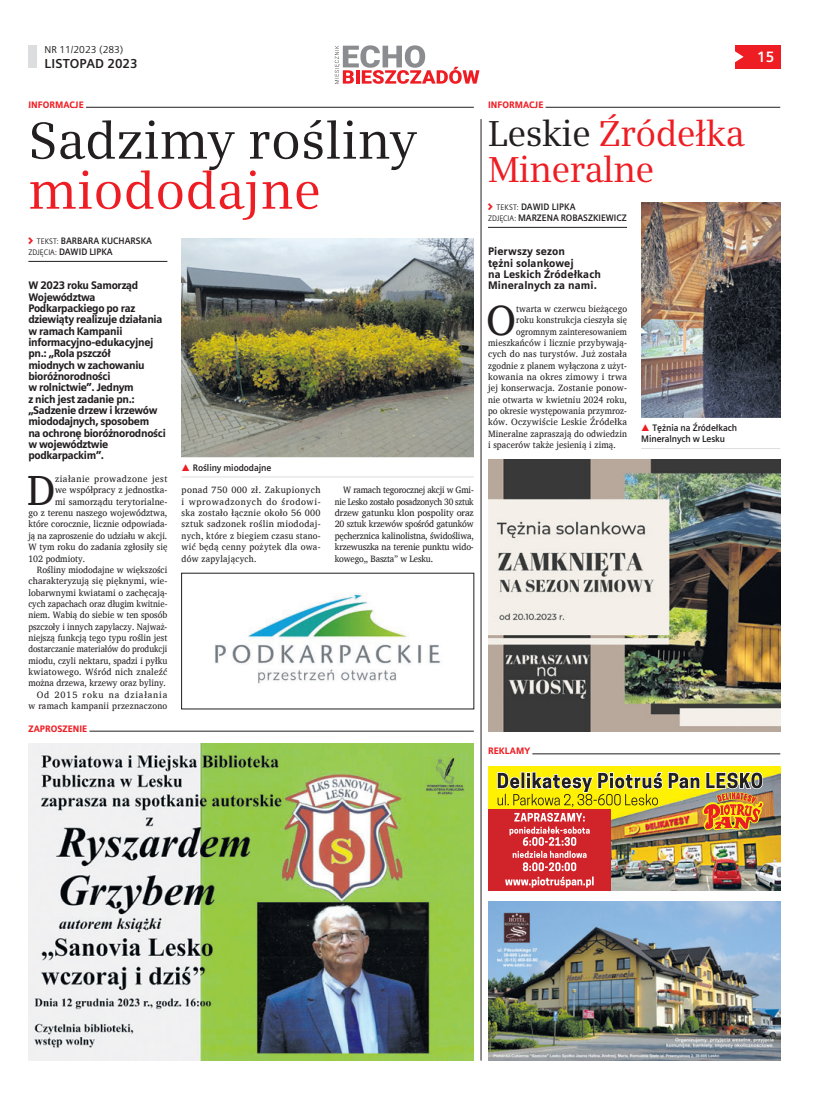
<style>
.page{position:relative;width:820px;height:1106px;background:#fff}
.page>*{position:absolute;margin:0;border:0;box-sizing:border-box;transform-origin:0 0}
.t1{font:52px "Siemens Serif";color:#231f20}
.t2{font:52px "Siemens Serif";color:#ee1d23}
.t3{font:43.2px "Charis SIL";color:#231f20;scale:.93 1}
.t4{font:36px/36px "Siemens Serif";letter-spacing:-.02em;color:#ee1d23}
.t5{font:700 15px "Siemens Sans";color:#fff}
.t6{font:700 13px "Siemens Sans";letter-spacing:.005em;color:#231f20}
.t7{font:900 11px/11.3px "Siemens Sans";letter-spacing:-.03em;color:#231f20;scale:.93 1}
.t8{font:900 11px/11.3px "Siemens Sans";letter-spacing:.01em;color:#231f20;scale:.93 1}
.t9{font:10px "Siemens Sans";color:#231f20}
.t10{font:9.4px "Charis SIL";letter-spacing:.005em;color:#231f20;scale:.93 1}
.t11{font:9.4px/11.3px "Charis SIL";letter-spacing:.005em;color:#231f20;text-align:justify}
.t12{font:9.4px/11.3px "Charis SIL";letter-spacing:.005em;color:#231f20;text-align:justify;scale:.92 1}
.t13{font:9.4px "Charis SIL";letter-spacing:.005em;color:#231f20;scale:.91 1}
.t14{font:700 9.4px/11.3px "Siemens Sans";letter-spacing:-.01em;color:#231f20;scale:.93 1}
.t15{font:9.4px "Charis SIL";letter-spacing:.005em;color:#231f20;scale:.96 1}
.t16{font:9.4px "Charis SIL";letter-spacing:.005em;color:#231f20;scale:.94 1}
.t17{font:9.4px "Charis SIL";letter-spacing:.005em;color:#231f20;scale:.95 1}
.t18{font:9.4px "Charis SIL";letter-spacing:.005em;color:#231f20;scale:.89 1}
.t19{font:9.4px "Charis SIL";letter-spacing:.025em;color:#231f20}
.t20{font:900 9.4px "Siemens Sans";letter-spacing:.005em;color:#ee1d23;scale:.93 1}
.t21{font:9.4px "Charis SIL";letter-spacing:.025em;color:#231f20;scale:.93 1}
.t22{font:9.4px "Charis SIL";letter-spacing:.055em;color:#231f20}
.t23{font:9.4px "Charis SIL";letter-spacing:.085em;color:#231f20}
.s1{font-weight:400;font-size:8px}
.s2{color:#231f20}
</style>
<div class="page">
<div style="left:734px;top:45px;width:46px;height:23px;background:#ee1d23"></div>
<div style="left:28px;top:45px;width:9px;height:23px;background:#dcdddf"></div>
<svg style="left:334px;top:45px;width:145px;height:39px"></svg>
<svg style="left:734px;top:47px;width:9px;height:20px"></svg>
<hr style="left:480px;top:119px;width:1px;height:941px;background:#231f20">
<hr style="left:488px;top:753px;width:292px;height:1px;background:#231f20">
<div style="left:488px;top:752px;width:44px;height:5px;background:#fff"></div>
<img style="left:488px;top:901px;width:292px;height:159px">
<div style="left:488px;top:765px;width:292px;height:125px;background:#fff101"></div>
<img style="left:610px;top:773px;width:170px;height:117px">
<div style="left:488px;top:809px;width:122px;height:81px;background:#d1232a"></div>
<img style="left:497px;top:771px;width:266px;height:116px">
<hr style="left:28px;top:261px;width:139px;height:1px;background:#231f20">
<hr style="left:28px;top:107px;width:445px;height:1px;background:#231f20">
<div style="left:28px;top:105px;width:58px;height:5px;background:#fff"></div>
<hr style="left:488px;top:107px;width:292px;height:1px;background:#231f20">
<div style="left:488px;top:105px;width:57px;height:5px;background:#fff"></div>
<hr style="left:28px;top:730px;width:445px;height:1px;background:#231f20">
<div style="left:28px;top:729px;width:61px;height:5px;background:#fff"></div>
<hr style="left:488px;top:227px;width:138px;height:1px;background:#231f20">
<img style="left:28px;top:743px;width:445px;height:317px">
<img style="left:181px;top:238px;width:292px;height:219px">
<hr style="left:181px;top:476px;width:292px;height:1px;background:#dcdddf">
<img style="left:215px;top:593px;width:226px;height:91px">
<img style="left:488px;top:459px;width:292px;height:272px">
<img style="left:641px;top:203px;width:139px;height:215px">
<hr style="left:641px;top:448px;width:139px;height:1px;background:#dcdddf">
<p class="t9" style="left:45px;top:44px;width:80px">NR 11/2023 (283)</p>
<h3 class="t6" style="left:45px;top:56px;width:94px">LISTOPAD 2023</h3>
<p class="t20" style="left:28px;top:99px;width:61px">INFORMACJE</p>
<p class="t20" style="left:488px;top:99px;width:61px">INFORMACJE</p>
<h1 class="t1" style="left:28px;top:112px;width:390px">Sadzimy rośliny</h1>
<h1 class="t2" style="left:28px;top:162px;width:294px">miododajne</h1>
<p class="t14" style="left:28px;top:235px;width:134px;text-indent:9px"><span class="s1">TEKST:</span> BARBARA KUCHARSKA<br><span class="s1">ZDJĘCIA:</span> DAWID LIPKA</p>
<p class="t7" style="left:28px;top:280px;width:149px">W 2023 roku Samorząd<br>Województwa<br>Podkarpackiego po raz dziewiąty realizuje działania w ramach Kampanii informacyjno-edukacyjnej pn.: „Rola pszczół<br>miodnych w zachowaniu bioróżnorodności<br>w rolnictwie”. Jednym<br>z nich jest zadanie pn.: „Sadzenie drzew i krzewów miododajnych, sposobem<br>na ochronę bioróżnorodności w województwie podkarpackim”.</p>
<h2 class="t3" style="left:27px;top:464px;width:32px">D</h2>
<p class="t22" style="left:55px;top:473px;width:114px">ziałanie prowadzone jest</p>
<p class="t14" style="left:193px;top:462px;width:86px">Rośliny miododajne</p>
<p class="t15" style="left:55px;top:484px;width:118px">we współpracy z jednostka-</p>
<p class="t11" style="left:55px;top:496px;width:114px">mi samorządu terytorialne-</p>
<p class="t17" style="left:28px;top:507px;width:148px">go z terenu naszego województwa,</p>
<p class="t10" style="left:28px;top:519px;width:151px">które corocznie, licznie odpowiada-</p>
<p class="t13" style="left:28px;top:530px;width:154px">ją na zaproszenie do udziału w akcji.</p>
<p class="t16" style="left:28px;top:541px;width:149px">W tym roku do zadania zgłosiły się</p>
<p class="t10" style="left:28px;top:553px;width:63px">102 podmioty.</p>
<p class="t10" style="left:37px;top:564px;width:142px">Rośliny miododajne w większości</p>
<p class="t11" style="left:28px;top:575px;width:140px">charakteryzują się pięknymi, wie-</p>
<p class="t17" style="left:28px;top:587px;width:148px">lobarwnymi kwiatami o zachęcają-</p>
<p class="t13" style="left:28px;top:598px;width:154px">cych zapachach oraz długim kwitnie-</p>
<p class="t10" style="left:28px;top:609px;width:151px">niem. Wabią do siebie w ten sposób</p>
<p class="t13" style="left:28px;top:621px;width:154px">pszczoły i innych zapylaczy. Najważ-</p>
<p class="t16" style="left:28px;top:632px;width:149px">niejszą funkcją tego typu roślin jest</p>
<p class="t18" style="left:28px;top:643px;width:158px">dostarczanie materiałów do produkcji</p>
<p class="t10" style="left:28px;top:655px;width:151px">miodu, czyli nektaru, spadzi i pyłku</p>
<p class="t19" style="left:28px;top:666px;width:140px">kwiatowego. Wśród nich znaleźć</p>
<p class="t10" style="left:28px;top:677px;width:149px">można drzewa, krzewy oraz byliny.</p>
<p class="t23" style="left:37px;top:689px;width:132px">Od 2015 roku na działania</p>
<p class="t21" style="left:28px;top:700px;width:151px">w ramach kampanii przeznaczono</p>
<p class="t11" style="left:181px;top:484px;width:140px">ponad 750 000 zł. Zakupionych i wprowadzonych do środowi&shy;ska zostało łącznie około 56 000 sztuk sadzonek roślin miododaj&shy;nych, które z biegiem czasu stano&shy;wić będą cenny pożytek dla owa&shy;dów zapylających.</p>
<p class="t12" style="left:334px;top:484px;width:153px;text-indent:9px">W ramach tegorocznej akcji w Gmi&shy;nie Lesko zostało posadzonych 30 sztuk drzew gatunku klon pospolity oraz 20 sztuk krzewów spośród gatunków pęcherznica kalinolistna, świdośliwa, krzewuszka na terenie punktu wido&shy;kowego,, Baszta” w Lesku.</p>
<p class="t20" style="left:28px;top:723px;width:65px">ZAPROSZENIE</p>
<h3 class="t4" style="left:488px;top:116px;width:258px"><span class="s2">Leskie</span> Źródełka<br>Mineralne</h3>
<p class="t14" style="left:488px;top:201px;width:150px;text-indent:9px"><span class="s1">TEKST:</span> DAWID LIPKA<br><span class="s1">ZDJĘCIA:</span> MARZENA ROBASZKIEWICZ</p>
<p class="t8" style="left:488px;top:246px;width:123px">Pierwszy sezon<br>tężni solankowej<br>na Leskich Źródełkach<br>Mineralnych za nami.</p>
<h2 class="t3" style="left:486px;top:294px;width:33px">O</h2>
<p class="t10" style="left:516px;top:303px;width:121px">twarta w czerwcu bieżącego</p>
<p class="t13" style="left:516px;top:314px;width:123px">roku konstrukcja cieszyła się</p>
<p class="t18" style="left:516px;top:326px;width:126px">ogromnym zainteresowaniem</p>
<p class="t10" style="left:488px;top:337px;width:151px">mieszkańców i licznie przybywają-</p>
<p class="t15" style="left:488px;top:348px;width:146px">cych do nas turystów. Już została</p>
<p class="t13" style="left:488px;top:360px;width:154px">zgodnie z planem wyłączona z użyt-</p>
<p class="t19" style="left:488px;top:371px;width:140px">kowania na okres zimowy i trwa</p>
<p class="t15" style="left:488px;top:382px;width:146px">jej konserwacja. Zostanie ponow-</p>
<p class="t10" style="left:488px;top:394px;width:151px">nie otwarta w kwietniu 2024 roku,</p>
<p class="t13" style="left:488px;top:405px;width:154px">po okresie występowania przymroz-</p>
<p class="t11" style="left:488px;top:416px;width:140px">ków. Oczywiście Leskie Źródełka</p>
<p class="t10" style="left:488px;top:428px;width:151px">Mineralne zapraszają do odwiedzin</p>
<p class="t10" style="left:488px;top:439px;width:139px">i spacerów także jesienią i zimą.</p>
<p class="t14" style="left:641px;top:423px;width:105px;line-height:11px;text-indent:11px">Tężnia na Źródełkach<br>Mineralnych w Lesku</p>
<p class="t20" style="left:488px;top:745px;width:47px">REKLAMY</p>
<h3 class="t5" style="left:757px;top:49px;width:19px">15</h3>
</div>
